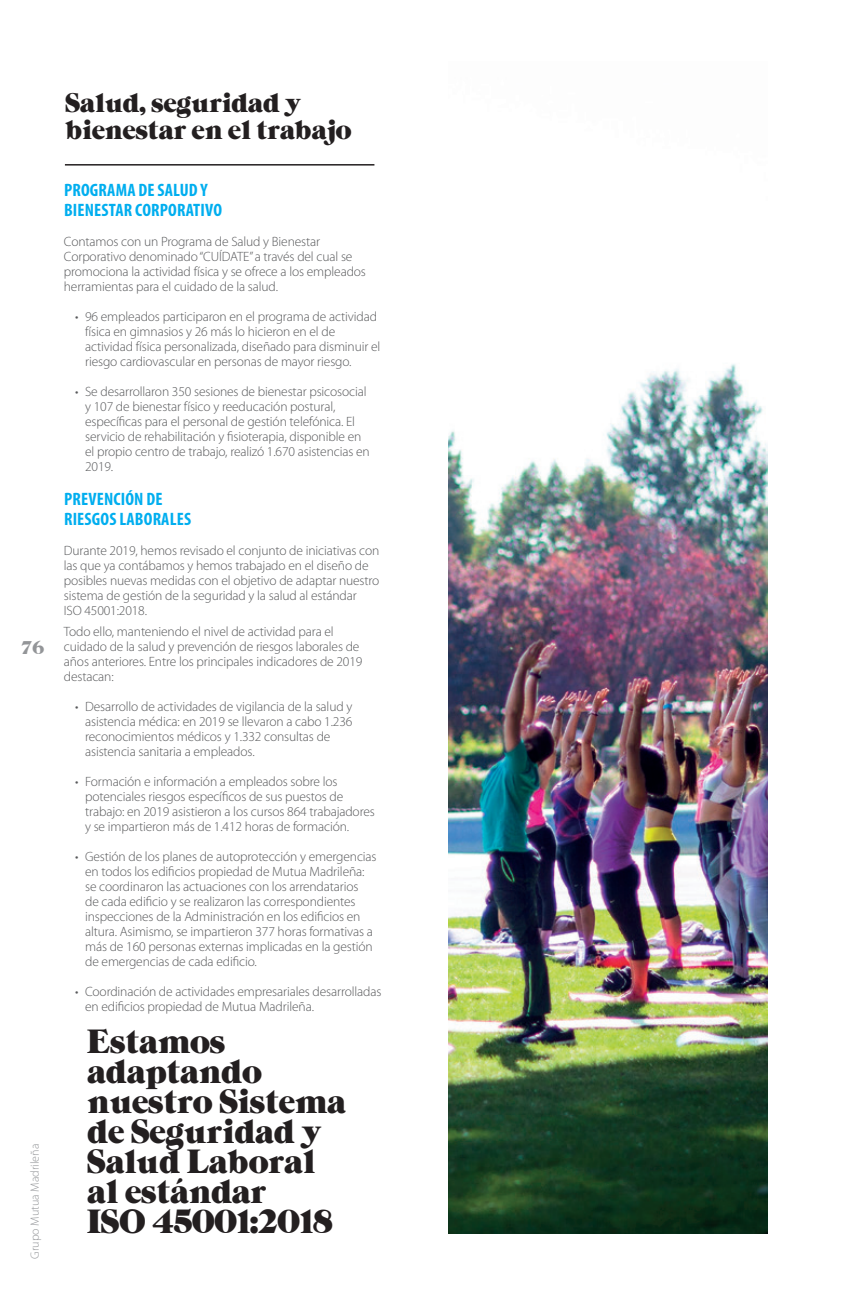
<style>
.page{position:relative;width:851px;height:1297px;background:#fff}
.page>*{position:absolute;margin:0;border:0;box-sizing:border-box;transform-origin:0 0}
.t1{font:30px/30px "Grouch";letter-spacing:-.05em;color:#231f20}
.t2{font:24px/27px "Grouch";letter-spacing:-.05em;color:#231f20}
.t3{font:700 condensed 18px/19.5px "Myriad Pro";letter-spacing:.01em;color:#00aeef}
.t4{font:16.5px "Grouch";color:#939598}
.t5{font:300 13.5px/15px "Myriad Pro";letter-spacing:-.01em;color:#57585a}
.t6{font:300 12px "Myriad Pro";color:#939598}
</style>
<div class="page">
<hr style="left:65px;top:164px;width:309px;height:2px;background:#231f20">
<img style="left:448px;top:364px;width:319px;height:869px">
<p class="t4" style="left:21px;top:636px;width:25px">76</p>
<p class="t6" style="left:28px;top:1259px;width:116px;rotate:-90deg">Grupo Mutua Madrileña</p>
<h2 class="t2" style="left:65px;top:88px;width:289px">Salud, seguridad y bienestar en el trabajo</h2>
<h3 class="t3" style="left:64px;top:180px;width:160px">PROGRAMA DE SALUD Y<br>BIENESTAR CORPORATIVO</h3>
<p class="t5" style="left:64px;top:234px;width:303px">Contamos con un Programa de Salud y Bienestar Corporativo denominado “CUÍDATE” a través del cual se promociona la actividad física y se ofrece a los empleados herramientas para el cuidado de la salud.</p>
<p class="t5" style="left:85px;top:309px;width:297px;text-indent:-10px">• 96 empleados participaron en el programa de actividad física en gimnasios y 26 más lo hicieron en el de actividad física personalizada, diseñado para disminuir el riesgo cardiovascular en personas de mayor riesgo.</p>
<p class="t5" style="left:85px;top:384px;width:286px;text-indent:-10px">• Se desarrollaron 350 sesiones de bienestar psicosocial y 107 de bienestar físico y reeducación postural, específicas para el personal de gestión telefónica. El servicio de rehabilitación y fisioterapia, disponible en el propio centro de trabajo, realizó 1.670 asistencias en 2019.</p>
<h3 class="t3" style="left:64px;top:489px;width:129px">PREVENCIÓN DE<br>RIESGOS LABORALES</h3>
<p class="t5" style="left:64px;top:543px;width:317px">Durante 2019, hemos revisado el conjunto de iniciativas con las que ya contábamos y hemos trabajado en el diseño de posibles nuevas medidas con el objetivo de adaptar nuestro sistema de gestión de la seguridad y la salud al estándar<br>ISO 45001:2018.</p>
<p class="t5" style="left:64px;top:624px;width:300px">Todo ello, manteniendo el nivel de actividad para el cuidado de la salud y prevención de riesgos laborales de años anteriores. Entre los principales indicadores de 2019 destacan:</p>
<p class="t5" style="left:85px;top:699px;width:269px;text-indent:-10px">• Desarrollo de actividades de vigilancia de la salud y asistencia médica: en 2019 se llevaron a cabo 1.236 reconocimientos médicos y 1.332 consultas de asistencia sanitaria a empleados.</p>
<p class="t5" style="left:85px;top:774px;width:291px;text-indent:-10px">• Formación e información a empleados sobre los potenciales riesgos específicos de sus puestos de trabajo: en 2019 asistieron a los cursos 864 trabajadores y se impartieron más de 1.412 horas de formación.</p>
<p class="t5" style="left:85px;top:849px;width:293px;text-indent:-10px">• Gestión de los planes de autoprotección y emergencias en todos los edificios propiedad de Mutua Madrileña: se coordinaron las actuaciones con los arrendatarios<br>de cada edificio y se realizaron las correspondientes inspecciones de la Administración en los edificios en altura. Asimismo, se impartieron 377 horas formativas a más de 160 personas externas implicadas en la gestión de emergencias de cada edificio.</p>
<p class="t5" style="left:85px;top:984px;width:298px;text-indent:-10px">• Coordinación de actividades empresariales desarrolladas en edificios propiedad de Mutua Madrileña.</p>
<h1 class="t1" style="left:87px;top:1026px;width:261px">Estamos adaptando nuestro Sistema de Seguridad y<br>Salud Laboral al estándar<br>ISO 45001:2018</h1>
</div>
